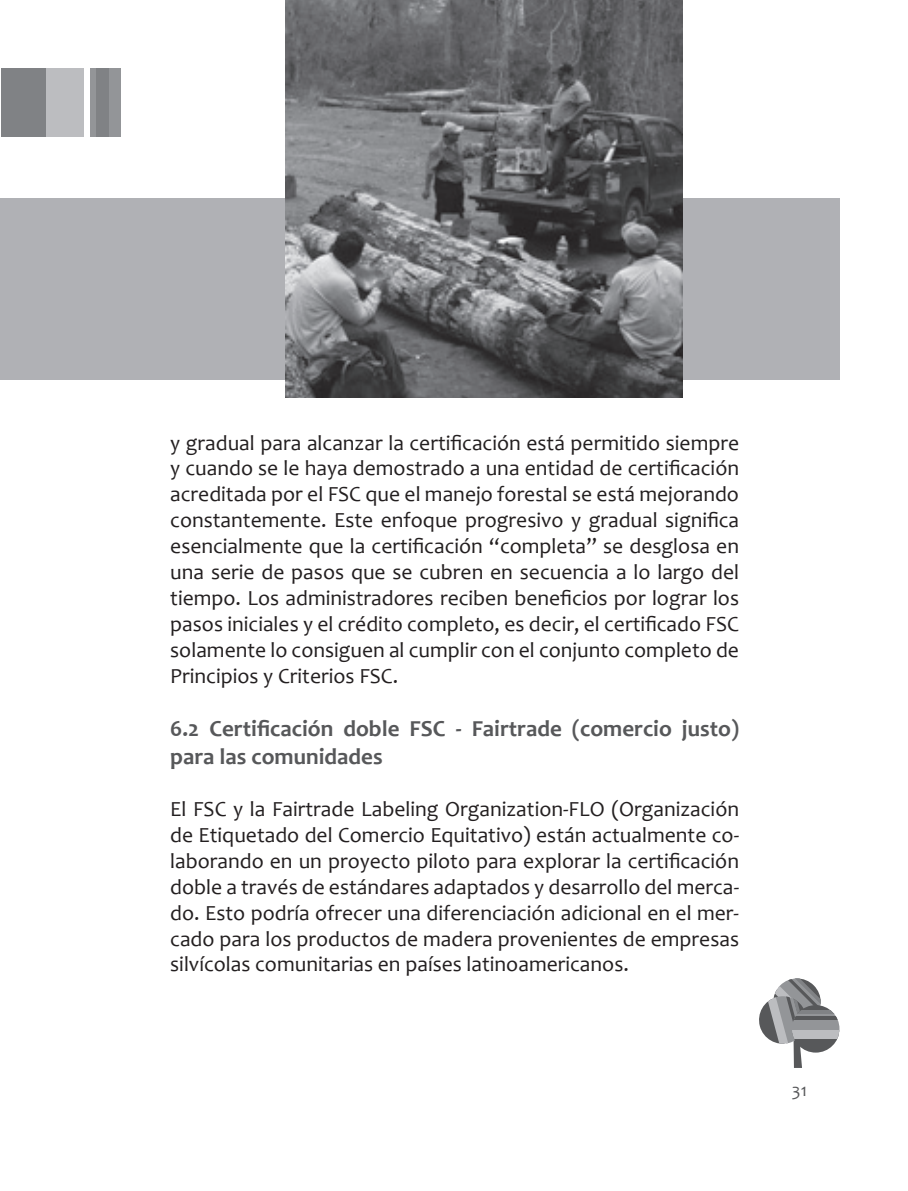
<style>
.page{position:relative;width:908px;height:1191px;background:#fff}
.page>*{position:absolute;margin:0;border:0;box-sizing:border-box;transform-origin:0 0}
.t1{font:700 23px/27.6px "Candara";color:#57585a}
.t2{font:21.6px/26px "Candara";color:#231f20;text-align:justify}
.t3{font:18px "Candara";color:#57585a}
</style>
<div class="page">
<div style="left:90px;top:68px;width:31px;height:68px;background:#939598"></div>
<div style="left:1px;top:68px;width:51px;height:68px;background:#808285"></div>
<div style="left:46px;top:68px;width:38px;height:68px;background:#bcbdc0"></div>
<div style="left:96px;top:68px;width:13px;height:68px;background:#808285"></div>
<svg style="left:759px;top:978px;width:62px;height:90px"></svg>
<svg style="left:791px;top:1005px;width:39px;height:5px"></svg>
<div style="left:791px;top:1013px;width:48px;height:18px;background:#939598"></div>
<svg style="left:791px;top:1038px;width:47px;height:14px"></svg>
<hr style="left:791px;top:1016px;width:48px;height:3px;background:#57585a">
<div style="left:791px;top:1029px;width:48px;height:9px;background:#bcbdc0"></div>
<hr style="left:791px;top:1010px;width:48px;height:3px;background:#808285">
<div style="left:0;top:198px;width:839px;height:182px;background:#b0b1b5"></div>
<img style="left:285px;top:0;width:397px;height:397px">
<p class="t2" style="left:170px;top:429px;width:570px">y gradual para alcanzar la certificación está permitido siempre y cuando se le haya demostrado a una entidad de certificación acreditada por el FSC que el manejo forestal se está mejorando constantemente. Este enfoque progresivo y gradual significa esencialmente que la certificación “completa” se desglosa en una serie de pasos que se cubren en secuencia a lo largo del tiempo. Los administradores reciben beneficios por lograr los pasos iniciales y el crédito completo, es decir, el certificado FSC solamente lo consiguen al cumplir con el conjunto completo de Principios y Criterios FSC.</p>
<p class="t1" style="left:170px;top:715px;width:570px">6.2 Certificación doble FSC - Fairtrade (comercio justo) para las comunidades</p>
<p class="t2" style="left:170px;top:795px;width:570px">El FSC y la Fairtrade Labeling Organization-FLO (Organización de Etiquetado del Comercio Equitativo) están actualmente co&shy;laborando en un proyecto piloto para explorar la certificación doble a través de estándares adaptados y desarrollo del merca&shy;do. Esto podría ofrecer una diferenciación adicional en el mer&shy;cado para los productos de madera provenientes de empresas silvícolas comunitarias en países latinoamericanos.</p>
<p class="t3" style="left:791px;top:1079px;width:17px">31</p>
</div>
